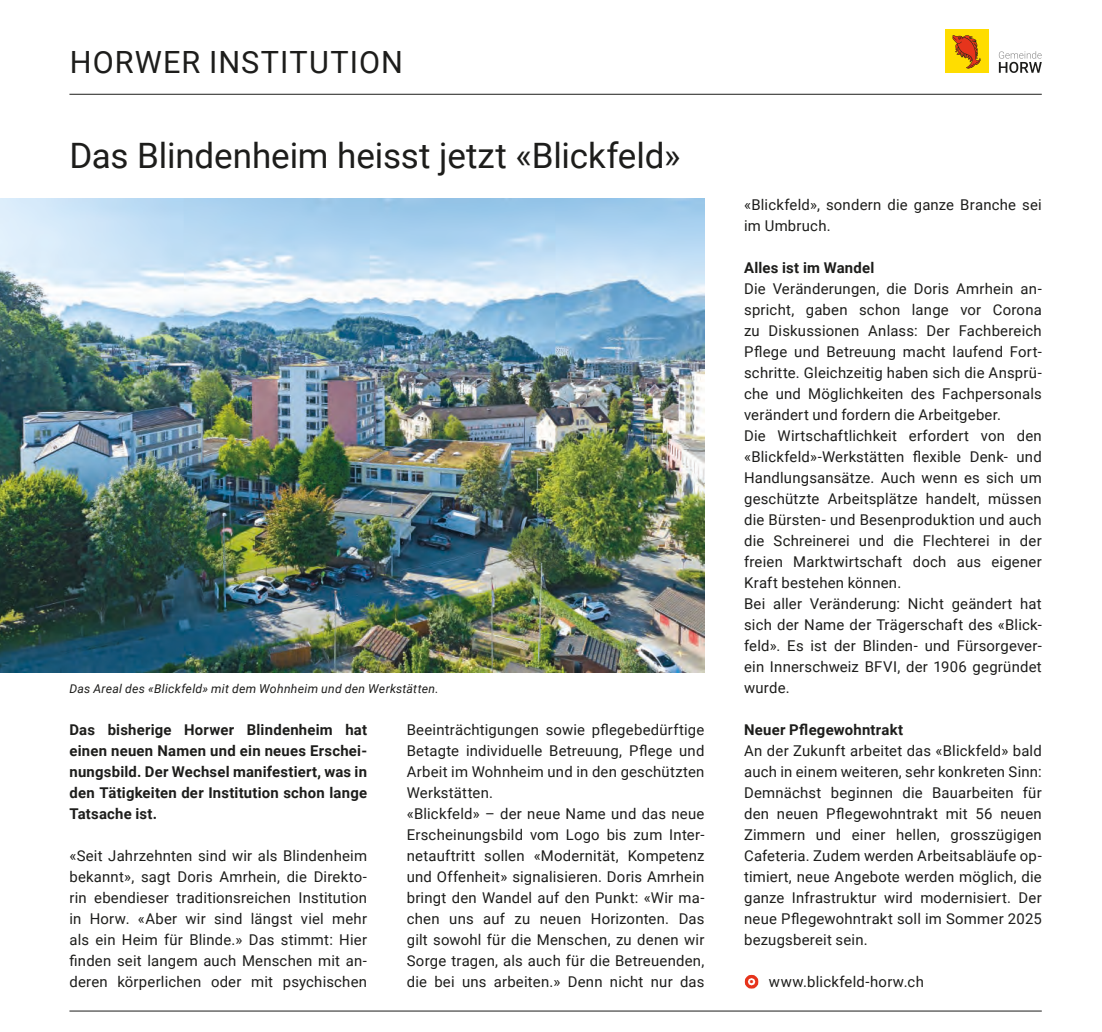
<style>
.page{position:relative;width:1102px;height:1032px;background:#fff}
.page>*{position:absolute;margin:0;border:0;box-sizing:border-box;transform-origin:0 0}
.t1{font:35px "Roboto";letter-spacing:-.005em;color:#1d1d1b}
.t2{font:30.62px "Roboto";letter-spacing:.035em;color:#1d1d1b}
.t3{font:14.88px/21px "Roboto";letter-spacing:.015em;color:#1d1d1b}
.t4{font:700 14.88px/21px "Roboto";letter-spacing:.015em;color:#1d1d1b;text-align:justify}
.t5{font:italic 12.25px "Roboto";letter-spacing:.025em;color:#1d1d1b}
.s1{color:#e6341c}
</style>
<div class="page">
<hr style="left:69px;top:94px;width:973px;height:1px;background:#1d1d1b">
<div style="left:945px;top:30px;width:43px;height:43px;background:#fd0"></div>
<svg style="left:952px;top:35px;width:29px;height:34px"></svg>
<svg style="left:999px;top:51px;width:43px;height:22px"></svg>
<img style="left:0;top:198px;width:704px;height:474px">
<svg style="left:744px;top:974px;width:15px;height:15px"></svg>
<hr style="left:69px;top:1011px;width:973px;height:1px;background:#1d1d1b">
<h2 class="t2" style="left:70px;top:40px;width:334px">HORWER INSTITUTION</h2>
<h1 class="t1" style="left:69px;top:131px;width:613px">Das Blindenheim heisst jetzt «Blickfeld»</h1>
<p class="t5" style="left:69px;top:680px;width:371px">Das Areal des «Blickfeld» mit dem Wohnheim und den Werkstätten.</p>
<p class="t3" style="left:407px;top:719px;width:299px">Beeinträchtigungen sowie pflegebedürftige Betagte individuelle Betreuung, Pflege und Arbeit im Wohnheim und in den geschützten Werkstätten.<br>«Blickfeld» – der neue Name und das neue Erscheinungsbild vom Logo bis zum Inter&shy;netauftritt sollen «Modernität, Kompetenz und Offenheit» signalisieren. Doris Amrhein bringt den Wandel auf den Punkt: «Wir ma&shy;chen uns auf zu neuen Horizonten. Das gilt sowohl für die Menschen, zu denen wir Sorge tragen, als auch für die Betreuenden, die bei uns arbeiten.» Denn nicht nur das</p>
<p class="t4" style="left:69px;top:719px;width:299px">Das bisherige Horwer Blindenheim hat einen neuen Namen und ein neues Erschei&shy;nungsbild. Der Wechsel manifestiert, was in den Tätigkeiten der Institution schon lange Tatsache ist.</p>
<p class="t3" style="left:69px;top:845px;width:299px;text-align:justify">«Seit Jahrzehnten sind wir als Blindenheim bekannt», sagt Doris Amrhein, die Direkto&shy;rin ebendieser traditionsreichen Institution in Horw. «Aber wir sind längst viel mehr als ein Heim für Blinde.» Das stimmt: Hier finden seit langem auch Menschen mit an&shy;deren körperlichen oder mit psychischen</p>
<p class="t3" style="left:744px;top:194px;width:299px">«Blickfeld», sondern die ganze Branche sei im Umbruch.</p>
<p class="t4" style="left:744px;top:257px;width:132px">Alles ist im Wandel</p>
<p class="t3" style="left:744px;top:278px;width:299px">Die Veränderungen, die Doris Amrhein an&shy;spricht, gaben schon lange vor Corona zu Diskussionen Anlass: Der Fachbereich Pflege und Betreuung macht laufend Fort&shy;schritte. Gleichzeitig haben sich die Ansprü&shy;che und Möglichkeiten des Fachpersonals verändert und fordern die Arbeitgeber.<br>Die Wirtschaftlichkeit erfordert von den «Blickfeld»-Werkstätten flexible Denk- und Handlungsansätze. Auch wenn es sich um geschützte Arbeitsplätze handelt, müssen die Bürsten- und Besenproduktion und auch die Schreinerei und die Flechterei in der freien Marktwirtschaft doch aus eigener Kraft bestehen können.<br>Bei aller Veränderung: Nicht geändert hat sich der Name der Trägerschaft des «Blick&shy;feld». Es ist der Blinden- und Fürsorgever&shy;ein Innerschweiz BFVI, der 1906 gegründet wurde.</p>
<p class="t4" style="left:744px;top:719px;width:161px">Neuer Pflegewohntrakt</p>
<p class="t3" style="left:744px;top:740px;width:299px;text-align:justify">An der Zukunft arbeitet das «Blickfeld» bald auch in einem weiteren, sehr konkreten Sinn:<br>Demnächst beginnen die Bauarbeiten für den neuen Pflegewohntrakt mit 56 neuen Zimmern und einer hellen, grosszügigen Cafeteria. Zudem werden Arbeitsabläufe op&shy;timiert, neue Angebote werden möglich, die ganze Infrastruktur wird modernisiert. Der neue Pflegewohntrakt soll im Sommer 2025 bezugsbereit sein.</p>
<p class="t3" style="left:749px;top:971px;width:176px"><span class="s1">•</span> www.blickfeld-horw.ch</p>
</div>
